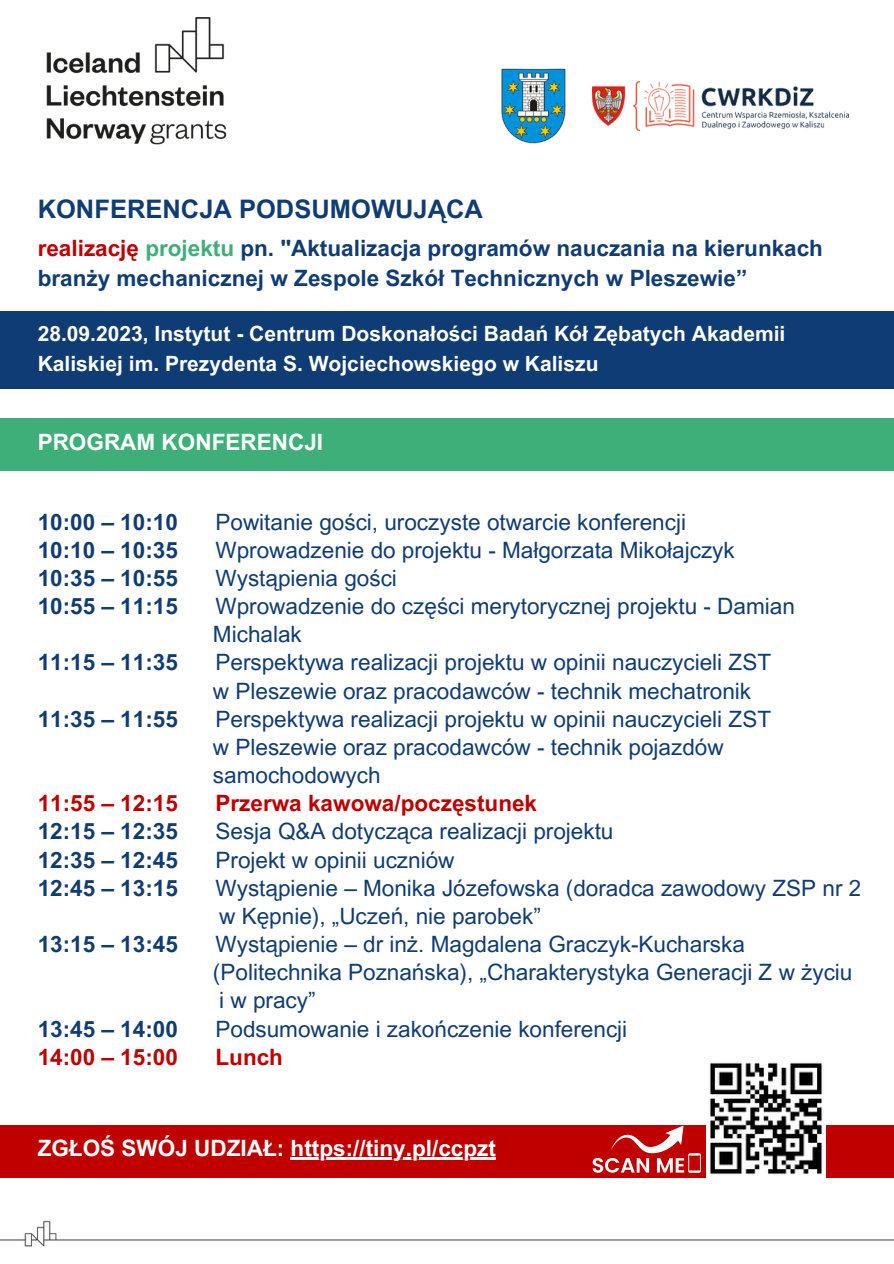
<style>
.page{position:relative;width:894px;height:1264px;background:#fff}
.page>*{position:absolute;margin:0;border:0;box-sizing:border-box;transform-origin:0 0}
.t1{font:700 25.5px "Arial MT Pro";color:#103c74}
.t2{font:22.5px "Arial MT Pro";color:#103c74}
.t3{font:700 22.5px/30.5px "Arial MT Pro";color:#103c74}
.t4{font:700 22.5px "Arial MT Pro";color:#fff}
.t5{font:700 22.5px "Arial MT Pro";color:#c00000}
.t6{font:700 21px/29.2px "Arial MT Pro";color:#fff}
.s1{color:#c00000}
.s2{color:#3eaf78}
</style>
<div class="page">
<img style="left:46px;top:18px;width:180px;height:126px">
<img style="left:592px;top:82px;width:256px;height:48px">
<img style="left:501px;top:68px;width:65px;height:76px">
<div style="left:0;top:311px;width:893px;height:78px;background:#0f3c74"></div>
<img style="left:0;top:1220px;width:893px;height:27px">
<div style="left:0;top:1125px;width:893px;height:52px;background:#c00000"></div>
<div style="left:0;top:418px;width:893px;height:52px;background:#3eaf79"></div>
<img style="left:706px;top:1062px;width:119px;height:115px">
<hr style="left:290px;top:1156px;width:206px;height:3px;background:#fff">
<svg style="left:592px;top:1125px;width:108px;height:47px"></svg>
<p class="t1" style="left:38px;top:200px;width:446px">KONFERENCJA PODSUMOWUJĄCA</p>
<p class="t3" style="left:38px;top:236px;width:786px"><span class="s1">realizację</span> <span class="s2">projektu</span> pn. "Aktualizacja programów nauczania na kierunkach branży mechanicznej w Zespole Szkół Technicznych w Pleszewie”</p>
<p class="t6" style="left:38px;top:322px;width:749px">28.09.2023, Instytut - Centrum Doskonałości Badań Kół Zębatych Akademii<br>Kaliskiej im. Prezydenta S. Wojciechowskiego w Kaliszu</p>
<p class="t4" style="left:38px;top:434px;width:287px">PROGRAM KONFERENCJI</p>
<p class="t3" style="left:38px;top:509px;width:142px">10:00 – 10:10</p>
<p class="t2" style="left:215px;top:513px;width:472px">Powitanie gości, uroczyste otwarcie konferencji</p>
<p class="t3" style="left:38px;top:537px;width:142px">10:10 – 10:35</p>
<p class="t2" style="left:215px;top:541px;width:520px">Wprowadzenie do projektu - Małgorzata Mikołajczyk</p>
<p class="t3" style="left:38px;top:565px;width:142px">10:35 – 10:55</p>
<p class="t2" style="left:215px;top:569px;width:183px">Wystąpienia gości</p>
<p class="t3" style="left:38px;top:593px;width:142px">10:55 – 11:15</p>
<p class="t2" style="left:215px;top:597px;width:580px">Wprowadzenie do części merytorycznej projektu - Damian</p>
<p class="t2" style="left:213px;top:626px;width:90px">Michalak</p>
<p class="t3" style="left:38px;top:650px;width:142px">11:15 – 11:35</p>
<p class="t2" style="left:215px;top:654px;width:557px">Perspektywa realizacji projektu w opinii nauczycieli ZST</p>
<p class="t2" style="left:213px;top:682px;width:539px">w Pleszewie oraz pracodawców - technik mechatronik</p>
<p class="t3" style="left:38px;top:706px;width:142px">11:35 – 11:55</p>
<p class="t2" style="left:215px;top:710px;width:557px">Perspektywa realizacji projektu w opinii nauczycieli ZST</p>
<p class="t2" style="left:213px;top:738px;width:512px">w Pleszewie oraz pracodawców - technik pojazdów</p>
<p class="t2" style="left:213px;top:766px;width:169px">samochodowych</p>
<p class="t5" style="left:38px;top:795px;width:142px">11:55 – 12:15</p>
<p class="t5" style="left:215px;top:795px;width:323px">Przerwa kawowa/poczęstunek</p>
<p class="t3" style="left:38px;top:819px;width:142px">12:15 – 12:35</p>
<p class="t2" style="left:215px;top:823px;width:399px">Sesja Q&amp;A dotycząca realizacji projektu</p>
<p class="t3" style="left:38px;top:847px;width:142px">12:35 – 12:45</p>
<p class="t2" style="left:215px;top:851px;width:240px">Projekt w opinii uczniów</p>
<p class="t3" style="left:38px;top:875px;width:142px">12:45 – 13:15</p>
<p class="t2" style="left:215px;top:879px;width:647px">Wystąpienie – Monika Józefowska (doradca zawodowy ZSP nr 2</p>
<p class="t2" style="left:219px;top:907px;width:323px">w Kępnie), „Uczeń, nie parobek”</p>
<p class="t3" style="left:38px;top:931px;width:142px">13:15 – 13:45</p>
<p class="t2" style="left:215px;top:935px;width:530px">Wystąpienie – dr inż. Magdalena Graczyk-Kucharska</p>
<p class="t2" style="left:213px;top:963px;width:640px">(Politechnika Poznańska), „Charakterystyka Generacji Z w życiu</p>
<p class="t2" style="left:219px;top:992px;width:98px">i w pracy”</p>
<p class="t3" style="left:38px;top:1016px;width:142px">13:45 – 14:00</p>
<p class="t2" style="left:215px;top:1020px;width:413px">Podsumowanie i zakończenie konferencji</p>
<p class="t5" style="left:38px;top:1048px;width:142px">14:00 – 15:00</p>
<p class="t5" style="left:215px;top:1048px;width:69px">Lunch</p>
<p class="t4" style="left:38px;top:1139px;width:459px">ZGŁOŚ SWÓJ UDZIAŁ: https://tiny.pl/ccpzt</p>
</div>
